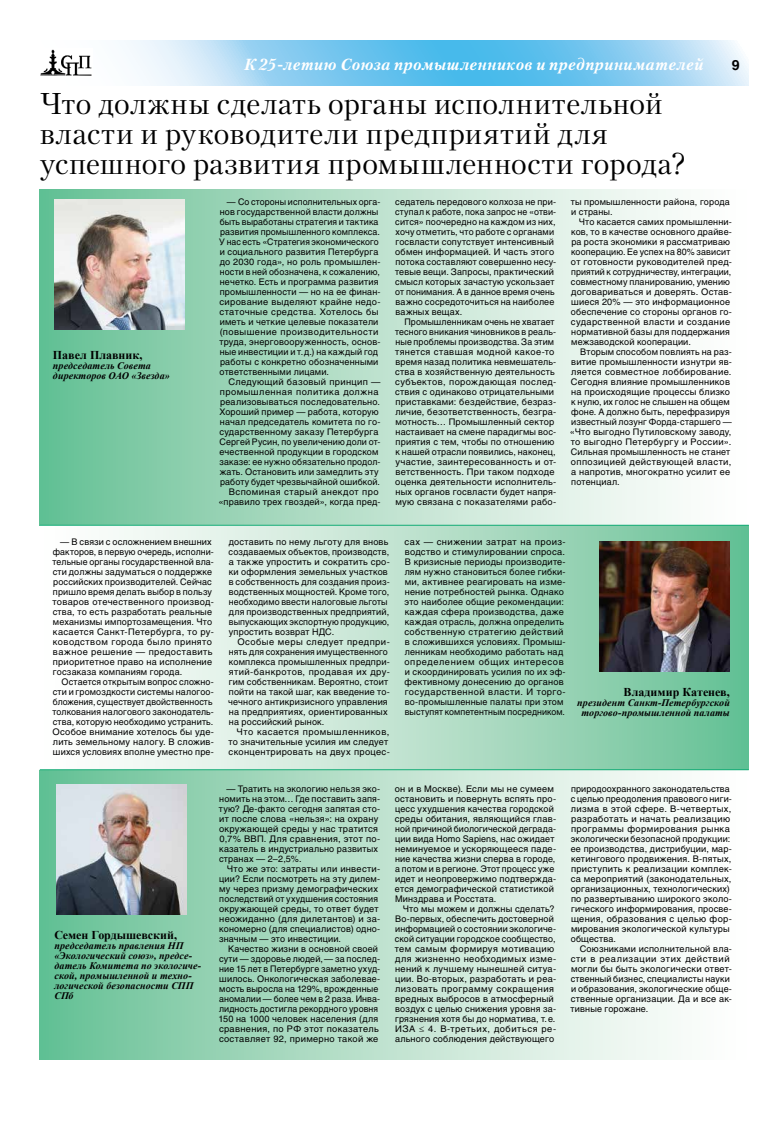
<style>
.page{position:relative;width:780px;height:1134px;background:#fff}
.page>*{position:absolute;margin:0;border:0;box-sizing:border-box;transform-origin:0 0}
.t1{font:30px/30px "Petersburg C";letter-spacing:.02em;color:#000}
.t2{font:italic 700 16px "Petersburg C";letter-spacing:.03em;color:#fff}
.t3{font:700 14px "Helios C";color:#000}
.t4{font:700 12px "Times New Roman";letter-spacing:-.005em;color:#000}
.t5{font:italic 700 10px/10px "Times New Roman";letter-spacing:.005em;color:#000}
.t6{font:9px/10px "Helios C";letter-spacing:.02em;color:#000}
</style>
<div class="page">
<svg style="left:124px;top:41px;width:624px;height:44px;background:#8ed0f1"></svg>
<img style="left:40px;top:49px;width:52px;height:27px">
<div style="left:40px;top:190px;width:709px;height:336px;background:linear-gradient(to right,#6cc298,#fff)"></div>
<div style="left:40px;top:526px;width:708px;height:244px;background:linear-gradient(to right,#fff,#6dc298)"></div>
<div style="left:40px;top:770px;width:709px;height:289px;background:linear-gradient(to right,#6dc298,#fff)"></div>
<img style="left:54px;top:200px;width:130px;height:130px">
<img style="left:599px;top:542px;width:130px;height:130px">
<img style="left:56px;top:785px;width:130px;height:130px">
<hr style="left:40px;top:525px;width:708px;height:1px;background:#13ac76">
<hr style="left:40px;top:769px;width:708px;height:1px;background:#13ac76">
<h2 class="t2" style="left:244px;top:55px;width:461px">К 25-летию Союза промышленников и предпринимателей</h2>
<h3 class="t3" style="left:731px;top:57px;width:9px">9</h3>
<h1 class="t1" style="left:40px;top:88px;width:648px">Что должны сделать органы исполнительной власти и руководители предприятий для успешного развития промышленности города?</h1>
<h3 class="t4" style="left:53px;top:346px;width:91px">Павел Плавник,</h3>
<p class="t5" style="left:53px;top:360px;width:118px">председатель Совета директоров ОАО «Звезда»</p>
<p class="t6" style="left:219px;top:196px;width:163px;text-indent:8px">— Со стороны исполнительных орга&shy;нов государственной власти должны быть выработаны стратегия и тактика развития промышленного комплекса.<br>У нас есть «Стратегия экономического и социального развития Петербурга до 2030 года», но роль промышлен&shy;ности в ней обозначена, к сожалению, нечетко. Есть и программа развития промышленности — но на ее финан&shy;сирование выделяют крайне недо&shy;статочные средства. Хотелось бы иметь и четкие целевые показатели (повышение производительности труда, энерговооруженность, основ&shy;ные инвестиции и т.д.) на каждый год работы с конкретно обозначенными ответственными лицами.</p>
<p class="t6" style="left:218px;top:376px;width:163px;text-align:right">Следующий базовый принцип — промышленная политика должна реализовываться последовательно.<br>Хороший пример — работа, которую начал председатель комитета по го&shy;сударственному заказу Петербурга Сергей Русин, по увеличению доли от&shy;ечественной продукции в городском заказе: ее нужно обязательно продол&shy;жать. Остановить или замедлить эту работу будет чрезвычайной ошибкой.<br>Вспоминая старый анекдот про «правило трех гвоздей», когда пред-</p>
<p class="t6" style="left:395px;top:196px;width:163px">седатель передового колхоза не при&shy;ступал к работе, пока запрос не «отви&shy;сится» поочередно на каждом из них, хочу отметить, что работе с органами госвласти сопутствует интенсивный обмен информацией. И часть этого потока составляют совершенно несу&shy;тевые вещи. Запросы, практический смысл которых зачастую ускользает от понимания. А в данное время очень важно сосредоточиться на наиболее важных вещах.</p>
<p class="t6" style="left:395px;top:316px;width:163px;text-indent:10px">Промышленникам очень не хватает тесного вникания чиновников в реаль&shy;ные проблемы производства. За этим тянется ставшая модной какое-то время назад политика невмешатель&shy;ства в хозяйственную деятельность субъектов, порождающая послед&shy;ствия с одинаково отрицательными приставками: бездействие, безраз&shy;личие, безответственность, безгра&shy;мотность… Промышленный сектор настаивает на смене парадигмы вос&shy;приятия с тем, чтобы по отношению к нашей отрасли появились, наконец, участие, заинтересованность и от&shy;ветственность. При таком подходе оценка деятельности исполнитель&shy;ных органов госвласти будет напря&shy;мую связана с показателями рабо-</p>
<p class="t6" style="left:570px;top:196px;width:161px">ты промышленности района, города и страны.</p>
<p class="t6" style="left:571px;top:216px;width:162px;text-indent:8px">Что касается самих промышленни&shy;ков, то в качестве основного драйве&shy;ра роста экономики я рассматриваю кооперацию. Ее успех на 80% зависит от готовности руководителей пред&shy;приятий к сотрудничеству, интеграции, совместному планированию, умению договариваться и доверять. Остав&shy;шиеся 20% — это информационное обеспечение со стороны органов го&shy;сударственной власти и создание нормативной базы для поддержания межзаводской кооперации.</p>
<p class="t6" style="left:570px;top:346px;width:163px;text-indent:10px">Вторым способом повлиять на раз&shy;витие промышленности изнутри яв&shy;ляется совместное лоббирование.<br>Сегодня влияние промышленников на происходящие процессы близко к нулю, их голос не слышен на общем фоне. А должно быть, перефразируя известный лозунг Форда-старшего — «Что выгодно Путиловскому заводу, то выгодно Петербургу и России».<br>Сильная промышленность не станет оппозицией действующей власти, а напротив, многократно усилит ее потенциал.</p>
<p class="t6" style="left:52px;top:536px;width:163px;text-indent:8px">— В связи с осложнением внешних факторов, в первую очередь, исполни&shy;тельные органы государственной вла&shy;сти должны задуматься о поддержке российских производителей. Сейчас пришло время делать выбор в пользу товаров отечественного производ&shy;ства, то есть разработать реальные механизмы импортозамещения. Что касается Санкт-Петербурга, то ру&shy;ководством города было принято важное решение — предоставить приоритетное право на исполнение госзаказа компаниям города.</p>
<p class="t6" style="left:52px;top:676px;width:163px;text-indent:9px">Остается открытым вопрос сложно&shy;сти и громоздкости системы налогоо&shy;бложения, существует двойственность толкования налогового законодатель&shy;ства, которую необходимо устранить.<br>Особое внимание хотелось бы уде&shy;лить земельному налогу. В сложив&shy;шихся условиях вполне уместно пре-</p>
<p class="t6" style="left:228px;top:536px;width:163px">доставить по нему льготу для вновь создаваемых объектов, производств, а также упростить и сократить сро&shy;ки оформления земельных участков в собственность для создания произ&shy;водственных мощностей. Кроме того, необходимо ввести налоговые льготы для производственных предприятий, выпускающих экспортную продукцию, упростить возврат НДС.</p>
<p class="t6" style="left:228px;top:636px;width:163px;text-indent:9px">Особые меры следует предпри&shy;нять для сохранения имущественного комплекса промышленных предпри&shy;ятий-банкротов, продавая их дру&shy;гим собственникам. Вероятно, стоит пойти на такой шаг, как введение то&shy;чечного антикризисного управления на предприятиях, ориентированных на российский рынок.</p>
<p class="t6" style="left:228px;top:726px;width:163px;text-indent:8px">Что касается промышленников, то значительные усилия им следует сконцентрировать на двух процес-</p>
<p class="t6" style="left:404px;top:536px;width:163px">сах — снижении затрат на произ&shy;водство и стимулировании спроса.<br>В кризисные периоды производите&shy;лям нужно становиться более гибки&shy;ми, активнее реагировать на изме&shy;нение потребностей рынка. Однако это наиболее общие рекомендации: каждая сфера производства, даже каждая отрасль, должна определить собственную стратегию действий в сложившихся условиях. Промыш&shy;ленникам необходимо работать над определением общих интересов и скоординировать усилия по их эф&shy;фективному донесению до органов государственной власти. И торго&shy;во‑промышленные палаты при этом выступят компетентным посредником.</p>
<h3 class="t4" style="left:623px;top:683px;width:108px">Владимир Катенев,</h3>
<p class="t5" style="left:577px;top:697px;width:154px;text-align:center">президент Санкт-Петербургской торгово‑промышленной палаты</p>
<h3 class="t4" style="left:54px;top:926px;width:124px">Семен Гордышевский,</h3>
<p class="t5" style="left:54px;top:940px;width:148px">председатель правления НП «Экологический союз», предсе&shy;датель Комитета по экологиче&shy;ской, промышленной и техно&shy;логической безопасности СПП<br>СПб</p>
<p class="t6" style="left:219px;top:783px;width:163px;text-indent:8px">— Тратить на экологию нельзя эко&shy;номить на этом… Где поставить запя&shy;тую? Де-факто сегодня запятая сто&shy;ит после слова «нельзя»: на охрану окружающей среды у нас тратится<br>0,7% ВВП. Для сравнения, этот по&shy;казатель в индустриально развитых странах — 2–2,5%.</p>
<p class="t6" style="left:219px;top:863px;width:163px;text-indent:8px">Что же это: затраты или инвести&shy;ции? Если посмотреть на эту дилем&shy;му через призму демографических последствий от ухудшения состояния окружающей среды, то ответ будет неожиданно (для дилетантов) и за&shy;кономерно (для специалистов) одно&shy;значным — это инвестиции.</p>
<p class="t6" style="left:218px;top:943px;width:163px;text-indent:10px">Качество жизни в основной своей сути — здоровье людей,— за послед&shy;ние 15 лет в Петербурге заметно ухуд&shy;шилось. Онкологическая заболевае&shy;мость выросла на 129%, врожденные аномалии — более чем в 2 раза. Инва&shy;лидность достигла рекордного уровня 150 на 1000 человек населения (для сравнения, по РФ этот показатель составляет 92, примерно такой же</p>
<p class="t6" style="left:395px;top:783px;width:163px">он и в Москве). Если мы не сумеем остановить и повернуть вспять про&shy;цесс ухудшения качества городской среды обитания, являющийся глав&shy;ной причиной биологической деграда&shy;ции вида Homo Sapiens, нас ожидает неминуемое и ускоряющееся паде&shy;ние качества жизни сперва в городе, а потом и в регионе. Этот процесс уже идет и неопровержимо подтвержда&shy;ется демографической статистикой Минздрава и Росстата.</p>
<p class="t6" style="left:394px;top:903px;width:163px;text-indent:8px">Что мы можем и должны сделать?<br>Во‑первых, обеспечить достоверной информацией о состоянии экологиче&shy;ской ситуации городское сообщество, тем самым формируя мотивацию для жизненно необходимых изме&shy;нений к лучшему нынешней ситуа&shy;ции. Во‑вторых, разработать и реа&shy;лизовать программу сокращения вредных выбросов в атмосферный воздух с целью снижения уровня за&shy;грязнения хотя бы до норматива, т.е.<br>ИЗА ≤ 4. В‑третьих, добиться ре&shy;ального соблюдения действующего</p>
<p class="t6" style="left:570px;top:783px;width:163px">природоохранного законодательства с целью преодоления правового ниги&shy;лизма в этой сфере. В‑четвертых, разработать и начать реализацию программы формирования рынка экологически безопасной продукции: ее производства, дистрибуции, мар&shy;кетингового продвижения. В‑пятых, приступить к реализации комплек&shy;са мероприятий (законодательных, организационных, технологических) по развертыванию широкого эколо&shy;гического информирования, просве&shy;щения, образования с целью фор&shy;мирования экологической культуры общества.</p>
<p class="t6" style="left:570px;top:943px;width:163px;text-indent:9px">Союзниками исполнительной вла&shy;сти в реализации этих действий могли бы быть экологически ответ&shy;ственный бизнес, специалисты науки и образования, экологические обще&shy;ственные организации. Да и все ак&shy;тивные горожане.</p>
</div>
